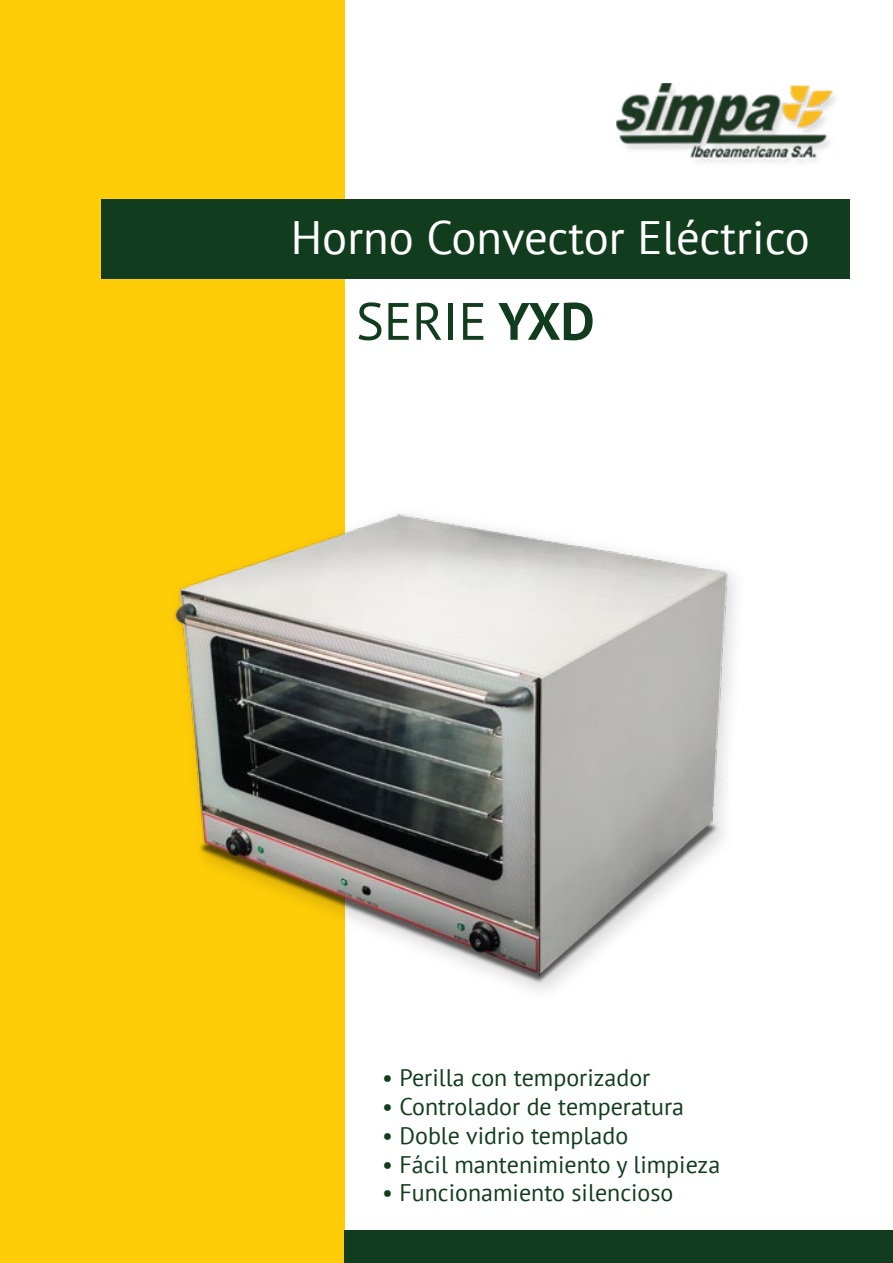
<style>
.page{position:relative;width:893px;height:1263px;background:#fff}
.page>*{position:absolute;margin:0;border:0;box-sizing:border-box;transform-origin:0 0}
.t1{font:52.5px "PT Sans";color:#113d1e}
.t2{font:46.8px "PT Sans";color:#fff}
.t3{font:24px "PT Sans";color:#113d1e}
.s1{font-weight:700}
</style>
<div class="page">
<div style="left:0;top:0;width:345px;height:1263px;background:#ffcd08"></div>
<div style="left:101px;top:199px;width:748px;height:79px;background:#113d1e"></div>
<div style="left:345px;top:1230px;width:548px;height:33px;background:#113d1e"></div>
<img style="left:616px;top:83px;width:220px;height:80px">
<img style="left:174px;top:514px;width:562px;height:477px">
<h2 class="t2" style="left:291px;top:208px;width:520px">Horno Convector Eléctrico</h2>
<h1 class="t1" style="left:356px;top:288px;width:240px">SERIE <span class="s1">YXD</span></h1>
<p class="t3" style="left:382px;top:1062px;width:270px">• Perilla con temporizador</p>
<p class="t3" style="left:382px;top:1091px;width:303px">• Controlador de temperatura</p>
<p class="t3" style="left:382px;top:1120px;width:248px">• Doble vidrio templado</p>
<p class="t3" style="left:382px;top:1149px;width:340px">• Fácil mantenimiento y limpieza</p>
<p class="t3" style="left:382px;top:1177px;width:293px">• Funcionamiento silencioso</p>
</div>
